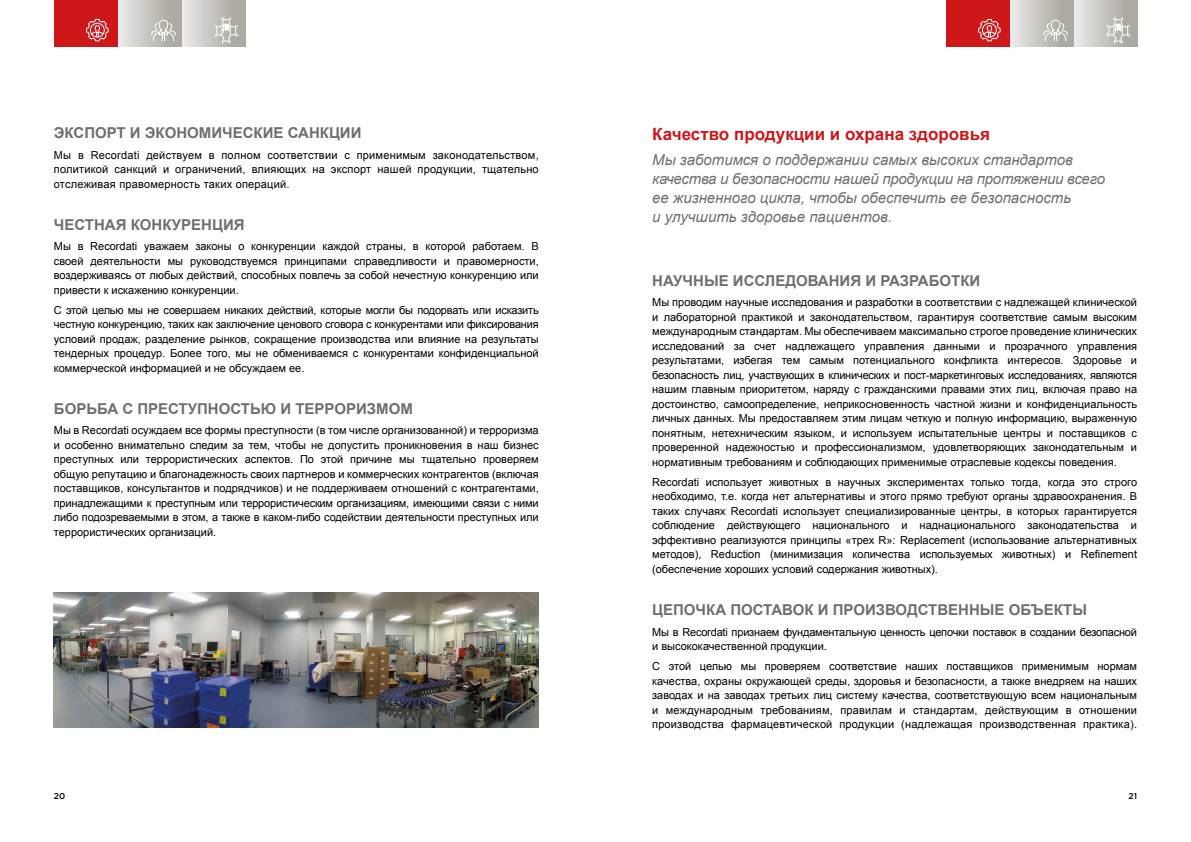
<style>
.page{position:relative;width:1191px;height:842px;background:#fff}
.page>*{position:absolute;margin:0;border:0;box-sizing:border-box;transform-origin:0 0}
.t1{font:700 17px "Arial";color:#cd1719}
.t2{font:italic 15px/19px "Arial";color:#706f6f}
.t3{font:700 15px "Arial";color:#706f6f}
.t4{font:11px/14.5px "Arial";color:#000;text-align:justify}
.t5{font:500 8.5px "Gotham";color:#000}
</style>
<div class="page">
<div style="left:1073px;top:0;width:64px;height:47px;background:linear-gradient(to right,#eaeaea,#a5a297)"></div>
<div style="left:1009px;top:0;width:64px;height:47px;background:linear-gradient(to right,#ebeaeb,#a5a297)"></div>
<svg style="left:1106px;top:17px;width:24px;height:26px"></svg>
<svg style="left:1042px;top:19px;width:26px;height:23px"></svg>
<div style="left:946px;top:0;width:63px;height:47px;background:#cd1719"></div>
<svg style="left:978px;top:19px;width:23px;height:23px"></svg>
<div style="left:181px;top:0;width:64px;height:47px;background:linear-gradient(to right,#eaeaea,#a5a297)"></div>
<div style="left:118px;top:0;width:63px;height:47px;background:linear-gradient(to right,#eae9e9,#a3a195)"></div>
<svg style="left:214px;top:17px;width:24px;height:26px"></svg>
<svg style="left:151px;top:19px;width:25px;height:23px"></svg>
<div style="left:54px;top:0;width:64px;height:47px;background:#cd1719"></div>
<svg style="left:86px;top:19px;width:23px;height:23px"></svg>
<img style="left:54px;top:592px;width:485px;height:136px">
<h2 class="t3" style="left:54px;top:123px;width:309px">ЭКСПОРТ И ЭКОНОМИЧЕСКИЕ САНКЦИИ</h2>
<p class="t4" style="left:54px;top:148px;width:486px">Мы в Recordati действуем в полном соответствии с применимым законодательством, политикой санкций и ограничений, влияющих на экспорт нашей продукции, тщательно отслеживая правомерность таких операций.</p>
<h2 class="t3" style="left:54px;top:215px;width:192px">ЧЕСТНАЯ КОНКУРЕНЦИЯ</h2>
<p class="t4" style="left:54px;top:239px;width:486px">Мы в Recordati уважаем законы о конкуренции каждой страны, в которой работаем. В своей деятельности мы руководствуемся принципами справедливости и правомерности, воздерживаясь от любых действий, способных повлечь за собой нечестную конкуренцию или привести к искажению конкуренции.</p>
<p class="t4" style="left:54px;top:303px;width:486px">С этой целью мы не совершаем никаких действий, которые могли бы подорвать или исказить честную конкуренцию, таких как заключение ценового сговора с конкурентами или фиксирования условий продаж, разделение рынков, сокращение производства или влияние на результаты тендерных процедур. Более того, мы не обмениваемся с конкурентами конфиденциальной коммерческой информацией и не обсуждаем ее.</p>
<h2 class="t3" style="left:54px;top:399px;width:360px">БОРЬБА С ПРЕСТУПНОСТЬЮ И ТЕРРОРИЗМОМ</h2>
<p class="t4" style="left:54px;top:423px;width:486px">Мы в Recordati осуждаем все формы преступности (в том числе организованной) и терроризма и особенно внимательно следим за тем, чтобы не допустить проникновения в наш бизнес преступных или террористических аспектов. По этой причине мы тщательно проверяем общую репутацию и благонадежность своих партнеров и коммерческих контрагентов (включая поставщиков, консультантов и подрядчиков) и не поддерживаем отношений с контрагентами, принадлежащими к преступным или террористическим организациям, имеющими связи с ними либо подозреваемыми в этом, а также в каком-либо содействии деятельности преступных или террористических организаций.</p>
<h1 class="t1" style="left:652px;top:123px;width:339px">Качество продукции и охрана здоровья</h1>
<h2 class="t2" style="left:652px;top:150px;width:454px">Мы заботимся о поддержании самых высоких стандартов качества и безопасности нашей продукции на протяжении всего ее жизненного цикла, чтобы обеспечить ее безопасность<br>и улучшить здоровье пациентов.</h2>
<h2 class="t3" style="left:652px;top:271px;width:330px">НАУЧНЫЕ ИССЛЕДОВАНИЯ И РАЗРАБОТКИ</h2>
<p class="t4" style="left:652px;top:295px;width:486px">Мы проводим научные исследования и разработки в соответствии с надлежащей клинической и лабораторной практикой и законодательством, гарантируя соответствие самым высоким международным стандартам. Мы обеспечиваем максимально строгое проведение клинических исследований за счет надлежащего управления данными и прозрачного управления результатами, избегая тем самым потенциального конфликта интересов. Здоровье и безопасность лиц, участвующих в клинических и пост-маркетинговых исследованиях, являются нашим главным приоритетом, наряду с гражданскими правами этих лиц, включая право на достоинство, самоопределение, неприкосновенность частной жизни и конфиденциальность личных данных. Мы предоставляем этим лицам четкую и полную информацию, выраженную понятным, нетехническим языком, и используем испытательные центры и поставщиков с проверенной надежностью и профессионализмом, удовлетворяющих законодательным и нормативным требованиям и соблюдающих применимые отраслевые кодексы поведения.</p>
<p class="t4" style="left:652px;top:475px;width:486px">Recordati использует животных в научных экспериментах только тогда, когда это строго необходимо, т.е. когда нет альтернативы и этого прямо требуют органы здравоохранения. В таких случаях Recordati использует специализированные центры, в которых гарантируется соблюдение действующего национального и наднационального законодательства и эффективно реализуются принципы «трех R»: Replacement (использование альтернативных методов), Reduction (минимизация количества используемых животных) и Refinement (обеспечение хороших условий содержания животных).</p>
<h2 class="t3" style="left:652px;top:600px;width:436px">ЦЕПОЧКА ПОСТАВОК И ПРОИЗВОДСТВЕННЫЕ ОБЪЕКТЫ</h2>
<p class="t4" style="left:652px;top:624px;width:486px">Мы в Recordati признаем фундаментальную ценность цепочки поставок в создании безопасной и высококачественной продукции.</p>
<p class="t4" style="left:652px;top:659px;width:486px">С этой целью мы проверяем соответствие наших поставщиков применимым нормам качества, охраны окружающей среды, здоровья и безопасности, а также внедряем на наших заводах и на заводах третьих лиц систему качества, соответствующую всем национальным и международным требованиям, правилам и стандартам, действующим в отношении производства фармацевтической продукции (надлежащая производственная практика).</p>
<p class="t5" style="left:54px;top:791px;width:13px">20</p>
<p class="t5" style="left:1128px;top:791px;width:10px">21</p>
</div>
